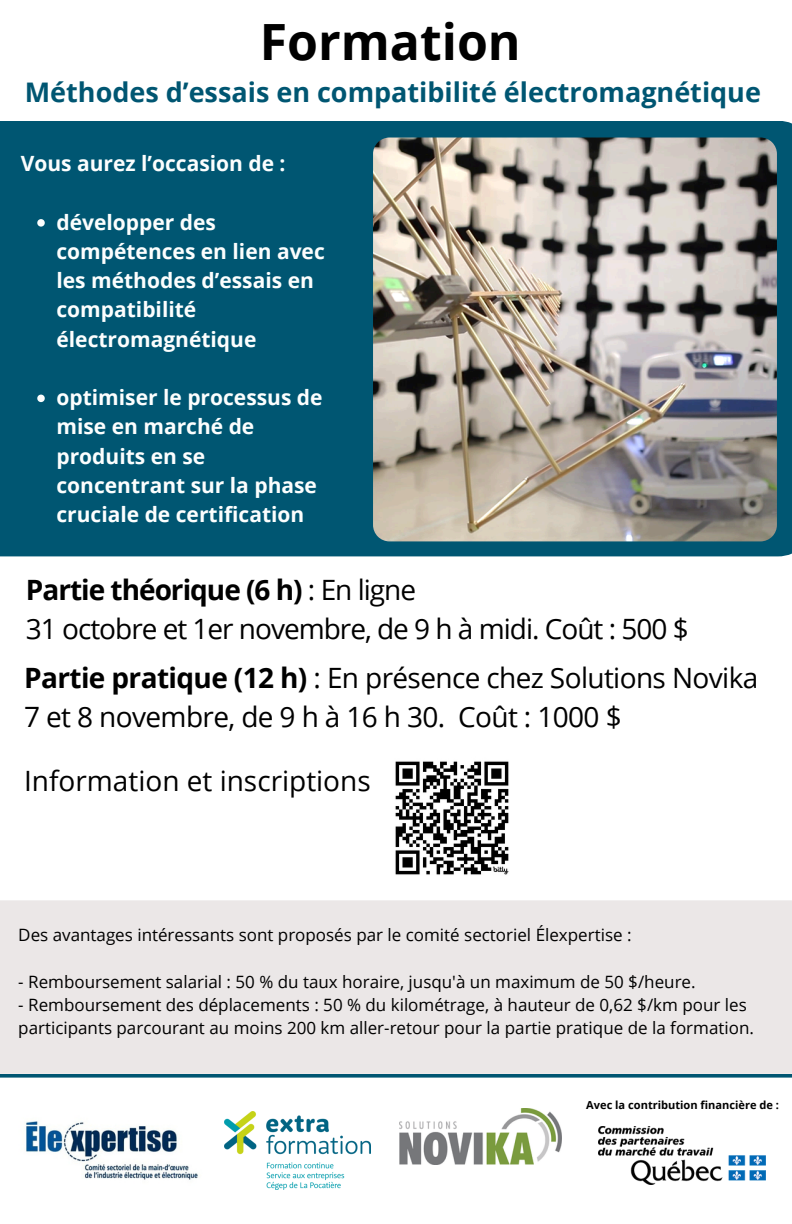
<style>
.page{position:relative;width:792px;height:1224px;background:#fff}
.page>*{position:absolute;margin:0;border:0;box-sizing:border-box;transform-origin:0 0}
.t1{font:700 50px "Open Sans";color:#000}
.t2{font:28px/39px "Open Sans";letter-spacing:-.02em;color:#000}
.t3{font:28px "Open Sans";color:#000}
.t4{font:700 27px "Open Sans";color:#005672}
.t5{font:700 21px/29.2px "Open Sans";color:#fcfefe}
.t6{font:17px/23.2px "Open Sans";color:#000}
.t7{font:700 11.1px "Open Sans";color:#000}
.s1{font-weight:700}
</style>
<div class="page">
<img style="left:25px;top:1121px;width:173px;height:59px">
<img style="left:598px;top:1127px;width:168px;height:58px">
<img style="left:399px;top:1108px;width:162px;height:57px">
<img style="left:224px;top:1111px;width:147px;height:78px">
<div style="left:0;top:121px;width:792px;height:435px;background:#005672"></div>
<img style="left:373px;top:138px;width:404px;height:403px">
<svg style="left:0;top:1074px;width:792px;height:4px"></svg>
<div style="left:0;top:900px;width:792px;height:174px;background:#ebe7e7"></div>
<img style="left:395px;top:761px;width:114px;height:114px">
<svg style="left:37px;top:219px;width:8px;height:8px"></svg>
<svg style="left:37px;top:395px;width:8px;height:7px"></svg>
<h3 class="t1" style="left:260px;top:6px;width:263px">Formation</h3>
<p class="t4" style="left:25px;top:73px;width:738px">Méthodes d’essais en compatibilité électromagnétique</p>
<p class="t5" style="left:21px;top:148px;width:266px">Vous aurez l’occasion de :</p>
<p class="t5" style="left:56px;top:207px;width:270px">développer des compétences en lien avec les méthodes d’essais en compatibilité électromagnétique</p>
<p class="t5" style="left:56px;top:382px;width:268px">optimiser le processus de mise en marché de produits en se concentrant sur la phase cruciale de certification</p>
<p class="t2" style="left:26px;top:569px;width:664px"><span class="s1">Partie théorique (6 h)</span> : En ligne<br>31 octobre et 1er novembre, de 9 h à midi. Coût : 500 $</p>
<h3 class="t2" style="left:24px;top:657px;width:736px"><span class="s1">Partie pratique (12 h)</span> : En présence chez Solutions Novika<br>7 et 8 novembre, de 9 h à 16 h 30. Coût : 1000 $</h3>
<p class="t3" style="left:24px;top:761px;width:348px">Information et inscriptions</p>
<h6 class="t6" style="left:18px;top:923px;width:615px">Des avantages intéressants sont proposés par le comité sectoriel Élexpertise :</h6>
<h6 class="t6" style="left:18px;top:970px;width:679px">- Remboursement salarial : 50 % du taux horaire, jusqu'à un maximum de 50 $/heure.</h6>
<h6 class="t6" style="left:18px;top:993px;width:737px">- Remboursement des déplacements : 50 % du kilométrage, à hauteur de 0,62 $/km pour les participants parcourant au moins 200 km aller-retour pour la partie pratique de la formation.</h6>
<h3 class="t7" style="left:586px;top:1097px;width:194px">Avec la contribution financière de :</h3>
</div>
